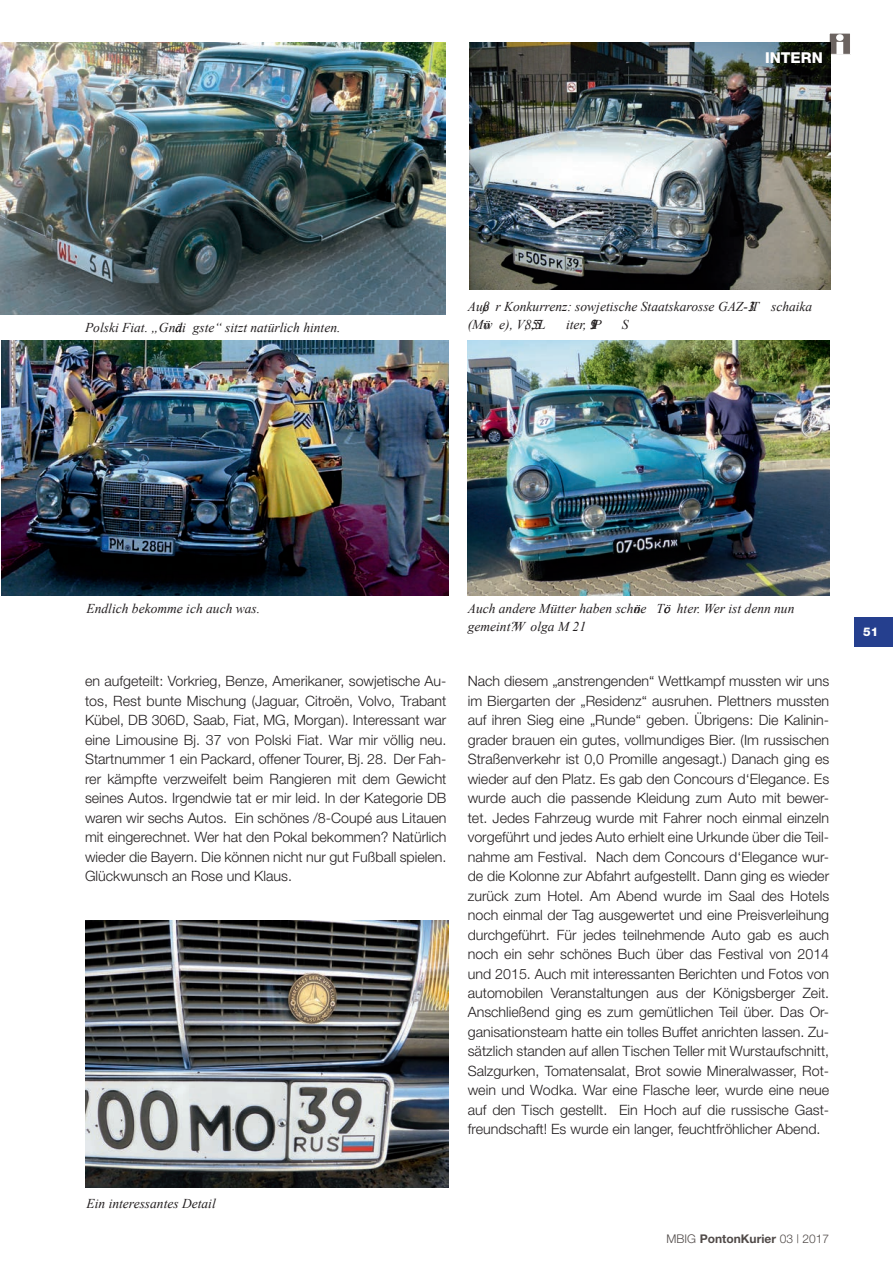
<style>
.page{position:relative;width:893px;height:1263px;background:#fff}
.page>*{position:absolute;margin:0;border:0;box-sizing:border-box;transform-origin:0 0}
.t1{font:800 15px "Helvetica Neue";color:#fff}
.t2{font:300 14.25px/19.5px "Helvetica Neue";color:#231f20;text-align:justify}
.t3{font:italic 13.5px/18px "Times New Roman";color:#231f20}
.t4{font:700 12px "Helvetica Neue";color:#504a48}
.t5{font:800 12px "Helvetica Neue";color:#fff}
.s1{font-weight:300}
</style>
<div class="page">
<div style="left:855px;top:617px;width:38px;height:29px;background:#253f8e"></div>
<div style="left:829px;top:33px;width:21px;height:21px;background:#6b6360"></div>
<div style="left:829px;top:33px;width:22px;height:22px;border:1px solid #fff"></div>
<svg style="left:836px;top:34px;width:8px;height:20px"></svg>
<img style="left:85px;top:921px;width:363px;height:266px">
<img style="left:0;top:43px;width:445px;height:272px">
<img style="left:469px;top:43px;width:362px;height:246px">
<img style="left:468px;top:340px;width:361px;height:255px">
<img style="left:2px;top:340px;width:447px;height:255px">
<p class="t3" style="left:85px;top:319px;width:257px">Polski Fiat. „ Gnädi gste“ sitzt natürlich hinten.</p>
<p class="t1" style="left:765px;top:48px;width:59px">INTERN</p>
<p class="t3" style="left:468px;top:297px;width:346px">Auße r Konkurrenz: sowjetische Staatskarosse GAZ-13T schaika (Möw e), V8, 5,5L</p>
<p class="t3" style="left:566px;top:315px;width:38px">iter, 195P</p>
<p class="t3" style="left:622px;top:315px;width:8px">S</p>
<p class="t3" style="left:87px;top:599px;width:175px">Endlich bekomme ich auch was.</p>
<p class="t3" style="left:468px;top:599px;width:328px">Auch andere Mütter haben schöne Töc hter. Wer ist denn nun gemeint?W olga M 21</p>
<p class="t2" style="left:85px;top:671px;width:363px">en aufgeteilt: Vorkrieg, Benze, Amerikaner, sowjetische Au&shy;tos, Rest bunte Mischung (Jaguar, Citroën, Volvo, Trabant Kübel, DB 306D, Saab, Fiat, MG, Morgan). Interessant war eine Limousine Bj. 37 von Polski Fiat. War mir völlig neu.<br>Startnummer 1 ein Packard, offener Tourer, Bj. 28. Der Fah&shy;rer kämpfte verzweifelt beim Rangieren mit dem Gewicht seines Autos. Irgendwie tat er mir leid. In der Kategorie DB waren wir sechs Autos. Ein schönes /8-Coupé aus Litauen mit eingerechnet. Wer hat den Pokal bekommen? Natürlich wieder die Bayern. Die können nicht nur gut Fußball spielen.<br>Glückwunsch an Rose und Klaus.</p>
<p class="t2" style="left:468px;top:671px;width:363px">Nach diesem „anstrengenden“ Wettkampf mussten wir uns im Biergarten der „Residenz“ ausruhen. Plettners mussten auf ihren Sieg eine „Runde“ geben. Übrigens: Die Kalinin&shy;grader brauen ein gutes, vollmundiges Bier. (Im russischen Straßenverkehr ist 0,0 Promille angesagt.) Danach ging es wieder auf den Platz. Es gab den Concours d‘Elegance. Es wurde auch die passende Kleidung zum Auto mit bewer&shy;tet. Jedes Fahrzeug wurde mit Fahrer noch einmal einzeln vorgeführt und jedes Auto erhielt eine Urkunde über die Teil&shy;nahme am Festival. Nach dem Concours d‘Elegance wur&shy;de die Kolonne zur Abfahrt aufgestellt. Dann ging es wieder zurück zum Hotel. Am Abend wurde im Saal des Hotels noch einmal der Tag ausgewertet und eine Preisverleihung durchgeführt. Für jedes teilnehmende Auto gab es auch noch ein sehr schönes Buch über das Festival von 2014 und 2015. Auch mit interessanten Berichten und Fotos von automobilen Veranstaltungen aus der Königsberger Zeit.<br>Anschließend ging es zum gemütlichen Teil über. Das Or&shy;ganisationsteam hatte ein tolles Buffet anrichten lassen. Zu&shy;sätzlich standen auf allen Tischen Teller mit Wurstaufschnitt, Salzgurken, Tomatensalat, Brot sowie Mineralwasser, Rot&shy;wein und Wodka. War eine Flasche leer, wurde eine neue auf den Tisch gestellt. Ein Hoch auf die russische Gast&shy;freundschaft! Es wurde ein langer, feuchtfröhlicher Abend.</p>
<p class="t3" style="left:87px;top:1194px;width:131px">Ein interessantes Detail</p>
<p class="t4" style="left:666px;top:1231px;width:164px"><span class="s1">MBIG</span> PontonKurier <span class="s1">03 | 2017</span></p>
<p class="t5" style="left:863px;top:625px;width:17px">51</p>
</div>
